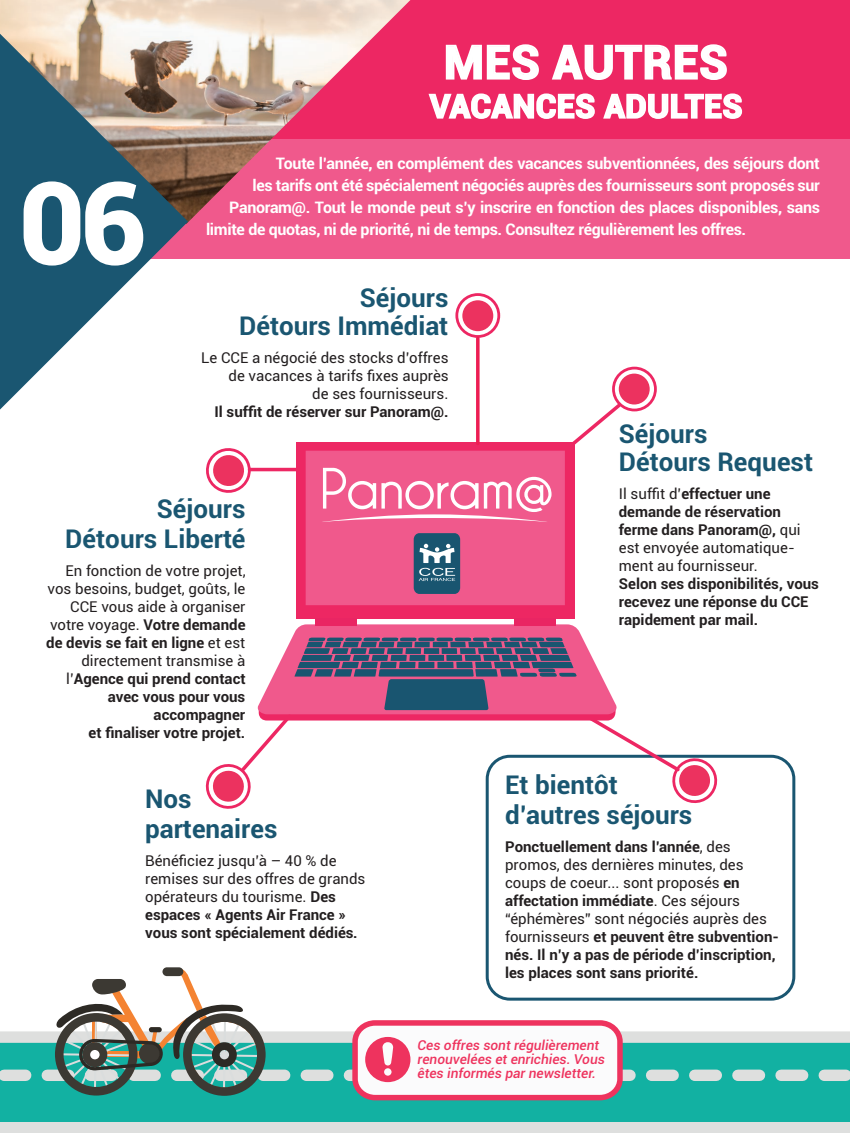
<style>
.page{position:relative;width:850px;height:1133px;background:#fff}
.page>*{position:absolute;margin:0;border:0;box-sizing:border-box;transform-origin:0 0}
.t1{font:700 112px "Roboto";color:#fff}
.t2{font:700 55px "Caviar Dreams";letter-spacing:-.05em;color:#fff}
.t3{font:700 46px "Roboto";letter-spacing:.02em;color:#fff}
.t4{font:700 32px "Roboto";letter-spacing:.02em;color:#fff}
.t5{font:700 26px/30px "Roboto";color:#1a5671}
.t6{font:700 16px "Roboto";letter-spacing:-.02em;color:#fff}
.t7{font:15px/18px "Roboto";color:#231f20;text-align:right}
.t8{font:700 15px/18px "Roboto";color:#231f20}
.t9{font:italic 500 13.8px/14px "Roboto";color:#ee335e}
.s1{font-weight:700}
.s2{font-weight:400}
</style>
<div class="page">
<div style="left:485px;top:755px;width:310px;height:245px;border:3px solid #1a5671;border-radius:23px"></div>
<div style="left:0;top:1037px;width:849px;height:96px;background:#12b1a2"></div>
<div style="left:0;top:1122px;width:849px;height:11px;background:#dedfde"></div>
<div style="left:0;top:0;width:849px;height:141px;background:#ed2763"></div>
<div style="left:0;top:139px;width:849px;height:119px;background:#f0598c"></div>
<img style="left:188px;top:0;width:223px;height:222px">
<svg style="left:162px;top:967px;width:21px;height:9px"></svg>
<svg style="left:445px;top:44px;width:94px;height:36px"></svg>
<svg style="left:551px;top:44px;width:176px;height:36px"></svg>
<svg style="left:428px;top:93px;width:167px;height:26px"></svg>
<svg style="left:603px;top:93px;width:140px;height:26px"></svg>
<div style="left:296px;top:442px;width:278px;height:176px;background:#ed2763"></div>
<div style="left:305px;top:451px;width:259px;height:154px;background:#f0598c"></div>
<div style="left:455px;top:293px;width:45px;height:45px;border:3px solid #ed2763;border-radius:50%"></div>
<div style="left:462px;top:300px;width:31px;height:31px;background:#ec325f;border-radius:50%"></div>
<hr style="left:476px;top:338px;width:3px;height:105px;background:#ed1d53">
<svg style="left:205px;top:763px;width:285px;height:50px"></svg>
<div style="left:612px;top:367px;width:44px;height:44px;border:3px solid #ed2763;border-radius:50%"></div>
<div style="left:618px;top:374px;width:31px;height:30px;background:#ec325f;border-radius:50%"></div>
<svg style="left:564px;top:401px;width:59px;height:50px"></svg>
<svg style="left:206px;top:448px;width:45px;height:45px"></svg>
<svg style="left:246px;top:466px;width:421px;height:308px"></svg>
<div style="left:352px;top:1020px;width:270px;height:80px;border:5px solid #ee335e;border-radius:19px"></div>
<svg style="left:4px;top:968px;width:846px;height:128px"></svg>
<svg style="left:667px;top:754px;width:55px;height:50px"></svg>
<svg style="left:0;top:0;width:188px;height:410px"></svg>
<svg style="left:22px;top:180px;width:122px;height:87px"></svg>
<h1 class="t1" style="left:19px;top:144px;width:128px">06</h1>
<h3 class="t3" style="left:444px;top:30px;width:285px">MES AUTRES</h3>
<h3 class="t4" style="left:430px;top:84px;width:314px">VACANCES ADULTES</h3>
<p class="t6" style="left:275px;top:152px;width:545px">Toute l’année, en complément des vacances subventionnées, des séjours dont</p>
<p class="t6" style="left:252px;top:174px;width:569px">les tarifs ont été spécialement négociés auprès des fournisseurs sont proposés sur</p>
<p class="t6" style="left:229px;top:196px;width:592px">Panoram@. Tout le monde peut s’y inscrire en fonction des places disponibles, sans</p>
<p class="t6" style="left:206px;top:218px;width:541px">limite de quotas, ni de priorité, ni de temps. Consultez régulièrement les offres.</p>
<h3 class="t5" style="left:239px;top:282px;width:211px;line-height:28px;text-align:right">Séjours<br>Détours Immédiat</h3>
<p class="t7" style="left:201px;top:348px;width:249px">Le CCE a négocié des stocks d’offres de vacances à tarifs fixes auprès<br>de ses fournisseurs.</p>
<p class="t8" style="left:214px;top:402px;width:235px">Il suffit de réserver sur Panoram@.</p>
<h3 class="t5" style="left:65px;top:492px;width:182px;text-align:right">Séjours<br>Détours Liberté</h3>
<p class="t7" style="left:46px;top:561px;width:201px">En fonction de votre projet, vos besoins, budget, goûts, le<br>CCE vous aide à organiser votre voyage. <span class="s1">Votre demande de devis se fait en ligne</span> et est directement transmise à l’<span class="s1">Agence qui prend contact avec vous pour vous accompagner<br>et finaliser votre projet.</span></p>
<h2 class="t2" style="left:319px;top:458px;width:237px">Panoram@</h2>
<h3 class="t5" style="left:618px;top:418px;width:196px;line-height:28px">Séjours<br>Détours Request</h3>
<p class="t7" style="left:618px;top:484px;width:183px;text-align:left">Il suffit d’<span class="s1">effectuer une demande de réservation ferme dans Panoram@,</span> qui est envoyée automatique&shy;ment au fournisseur.</p>
<p class="t8" style="left:618px;top:574px;width:202px">Selon ses disponibilités, vous recevez une réponse du CCE rapidement par mail.</p>
<h3 class="t5" style="left:145px;top:783px;width:134px">Nos partenaires</h3>
<p class="t7" style="left:145px;top:851px;width:222px;text-align:left">Bénéficiez jusqu’à – 40 % de remises sur des offres de grands opérateurs du tourisme. <span class="s1">Des espaces « Agents Air France » vous sont spécialement dédiés.</span></p>
<h3 class="t5" style="left:505px;top:769px;width:189px">Et bientôt d’autres séjours</h3>
<p class="t8" style="left:505px;top:837px;width:275px">Ponctuellement dans l’année<span class="s2">, des promos, des dernières minutes, des coups de coeur... sont proposés</span> en affectation immédiate<span class="s2">. Ces séjours “éphémères” sont négociés auprès des fournisseurs</span> et peuvent être subvention&shy;nés. Il n’y a pas de période d’inscription, les places sont sans priorité.</p>
<p class="t9" style="left:417px;top:1037px;width:189px">Ces offres sont régulièrement renouvelées et enrichies. Vous êtes informés par newsletter.</p>
</div>
